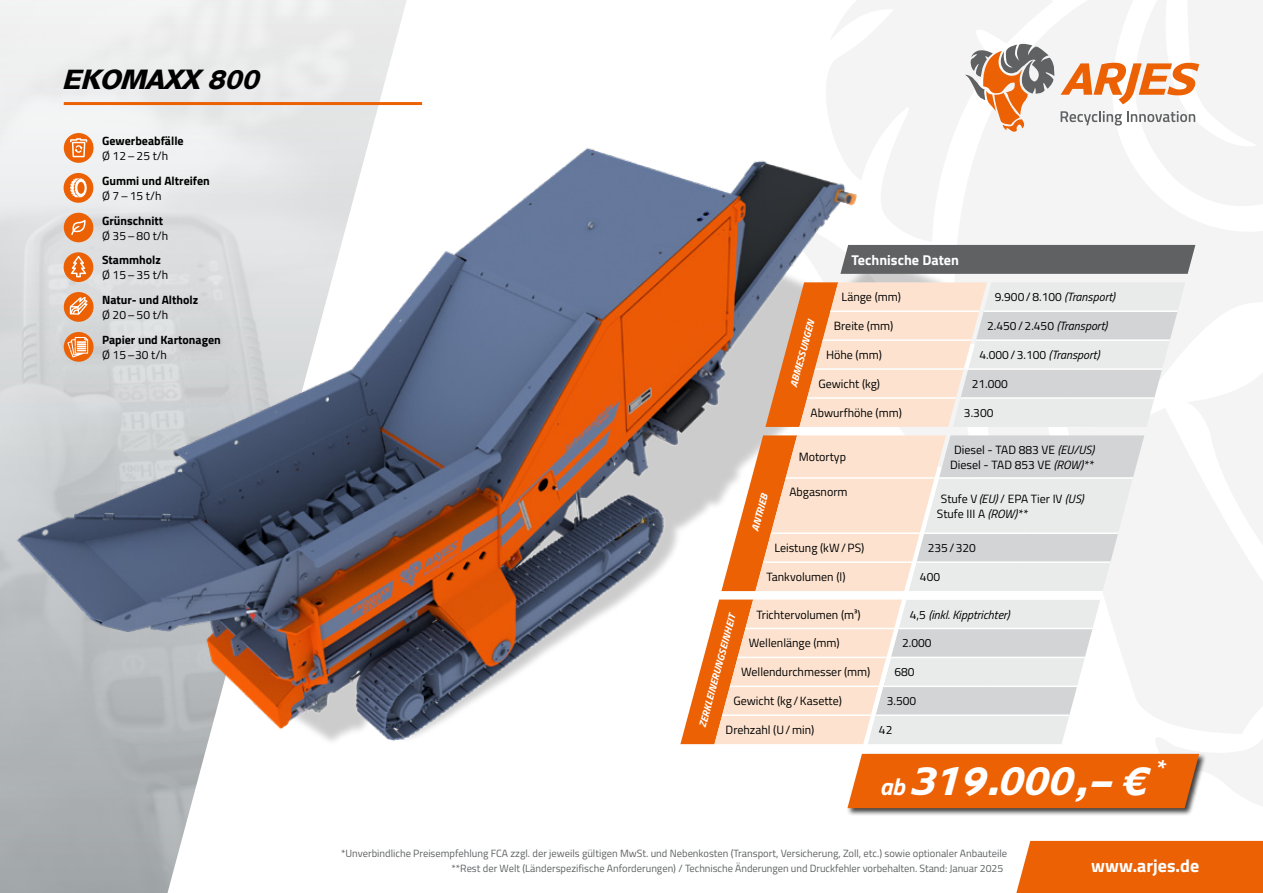
<style>
.page{position:relative;width:1263px;height:893px;background:#fff}
.page>*{position:absolute;margin:0;border:0;box-sizing:border-box;transform-origin:0 0}
.t1{font:italic 39.6px "Palo Alto";color:#fff}
.t2{font:italic 27px "Palo Alto";color:#000}
.t3{font:700 18px "Titillium";color:#fff}
.t4{font:700 14.25px "Titillium";color:#fff}
.t5{font:12px/15px "Titillium";color:#000;text-align:center}
.t6{font:700 12px "Titillium";color:#000}
.t7{font:italic 12px "Titillium";color:#000}
.t8{font:10.5px/15px "Titillium";color:#5f6162}
.t9{font:italic 700 10.2px "Titillium";color:#fff;scale:1.07 1}
.s1{font-style:italic}
.s2{font-style:normal}
.s3{font-family:"Titillium";font-weight:700;font-size:23.85px}
</style>
<div class="page">
<svg style="left:977px;top:1px;width:111px;height:281px;fill:#f4f4f4"></svg>
<svg style="left:826px;top:0;width:228px;height:242px;fill:#f4f4f4"></svg>
<svg style="left:1088px;top:0;width:175px;height:384px;fill:#f4f4f4"></svg>
<div style="left:1016px;top:841px;width:247px;height:52px;background:#eb6104"></div>
<svg style="left:965px;top:43px;width:234px;height:89px"></svg>
<img style="left:7px;top:99px;width:970px;height:653px">
<hr style="left:64px;top:102px;width:358px;height:3px;background:#eb6104">
<div style="left:64px;top:213px;width:29px;height:29px;background:#eb6104;border-radius:50%"></div>
<svg style="left:71px;top:220px;width:15px;height:15px"></svg>
<div style="left:64px;top:133px;width:30px;height:30px;background:#eb6104;border-radius:50%"></div>
<svg style="left:70px;top:138px;width:17px;height:19px"></svg>
<div style="left:64px;top:252px;width:29px;height:30px;background:#eb6104;border-radius:50%"></div>
<svg style="left:71px;top:256px;width:15px;height:21px"></svg>
<div style="left:64px;top:292px;width:30px;height:30px;background:#eb6104;border-radius:50%"></div>
<svg style="left:70px;top:297px;width:18px;height:18px"></svg>
<svg style="left:64px;top:332px;width:30px;height:30px"></svg>
<svg style="left:67px;top:337px;width:21px;height:20px"></svg>
<div style="left:64px;top:173px;width:29px;height:30px;background:#eb6104;border-radius:50%"></div>
<svg style="left:70px;top:178px;width:17px;height:19px"></svg>
<div style="left:846px;top:752px;width:360px;height:64px;background:#000;opacity:.75"></div>
<div style="left:840px;top:245px;width:355px;height:29px;background:#5f6162"></div>
<svg style="left:680px;top:282px;width:34px;height:462px"></svg>
<svg style="left:714px;top:282px;width:154px;height:462px;background:#ecbfa1"></svg>
<svg style="left:868px;top:282px;width:317px;height:102px;background:#f1e8e1"></svg>
<svg style="left:875px;top:311px;width:302px;height:73px;background:#e7e0da"></svg>
<svg style="left:847px;top:384px;width:416px;height:425px"></svg>
<hr style="left:984px;top:310px;width:106px;height:2px;background:#fff">
<hr style="left:1090px;top:310px;width:87px;height:2px;background:#fff">
<hr style="left:976px;top:339px;width:106px;height:2px;background:#fff">
<hr style="left:1082px;top:339px;width:88px;height:2px;background:#fff">
<hr style="left:968px;top:368px;width:106px;height:2px;background:#fff">
<hr style="left:1074px;top:368px;width:88px;height:2px;background:#fff">
<hr style="left:960px;top:397px;width:107px;height:2px;background:#fff">
<hr style="left:1067px;top:397px;width:87px;height:2px;background:#fff">
<hr style="left:939px;top:477px;width:106px;height:2px;background:#fff">
<hr style="left:1045px;top:477px;width:88px;height:2px;background:#fff">
<hr style="left:924px;top:532px;width:106px;height:2px;background:#fff">
<hr style="left:1030px;top:532px;width:88px;height:2px;background:#fff">
<hr style="left:899px;top:628px;width:106px;height:1px;background:#fff">
<hr style="left:1005px;top:628px;width:87px;height:1px;background:#fff">
<hr style="left:830px;top:310px;width:149px;height:2px;background:#fff">
<hr style="left:823px;top:339px;width:148px;height:2px;background:#fff">
<hr style="left:815px;top:368px;width:149px;height:2px;background:#fff">
<hr style="left:807px;top:397px;width:149px;height:2px;background:#fff">
<hr style="left:786px;top:477px;width:148px;height:2px;background:#fff">
<hr style="left:771px;top:532px;width:149px;height:2px;background:#fff">
<hr style="left:745px;top:628px;width:149px;height:1px;background:#fff">
<hr style="left:763px;top:561px;width:149px;height:2px;background:#fff">
<hr style="left:916px;top:561px;width:107px;height:2px;background:#fff">
<hr style="left:1023px;top:561px;width:87px;height:2px;background:#fff">
<hr style="left:738px;top:657px;width:148px;height:1px;background:#fff">
<hr style="left:891px;top:657px;width:106px;height:1px;background:#fff">
<hr style="left:997px;top:657px;width:88px;height:1px;background:#fff">
<hr style="left:730px;top:686px;width:149px;height:1px;background:#fff">
<hr style="left:883px;top:686px;width:106px;height:1px;background:#fff">
<hr style="left:989px;top:686px;width:88px;height:1px;background:#fff">
<hr style="left:722px;top:714px;width:149px;height:2px;background:#fff">
<hr style="left:875px;top:714px;width:107px;height:2px;background:#fff">
<hr style="left:982px;top:714px;width:87px;height:2px;background:#fff">
<h2 class="t2" style="left:64px;top:64px;width:198px">EKOMAXX 800</h2>
<p class="t6" style="left:102px;top:132px;width:83px">Gewerbeabfälle</p>
<p class="t5" style="left:102px;top:148px;width:68px">Ø 12–25 t/h</p>
<p class="t6" style="left:102px;top:171px;width:109px">Gummi und Altreifen</p>
<p class="t5" style="left:102px;top:187px;width:61px">Ø 7–15 t/h</p>
<p class="t6" style="left:102px;top:211px;width:63px">Grünschnitt</p>
<p class="t5" style="left:102px;top:227px;width:68px">Ø 35–80 t/h</p>
<p class="t6" style="left:102px;top:251px;width:60px">Stammholz</p>
<p class="t5" style="left:102px;top:267px;width:68px">Ø 15–35 t/h</p>
<p class="t6" style="left:102px;top:291px;width:98px">Natur- und Altholz</p>
<p class="t5" style="left:102px;top:307px;width:68px">Ø 20–50 t/h</p>
<p class="t6" style="left:102px;top:330px;width:120px">Papier und Kartonagen</p>
<p class="t5" style="left:102px;top:346px;width:66px">Ø 15–30 t/h</p>
<p class="t4" style="left:851px;top:249px;width:109px">Technische Daten</p>
<p class="t9" style="left:747px;top:529px;width:38px;rotate:-75deg">ANTRIEB</p>
<p class="t5" style="left:841px;top:289px;width:61px">Länge (mm)</p>
<p class="t5" style="left:995px;top:289px;width:122px">9.900/8.100 <span class="s1">(Transport)</span></p>
<p class="t5" style="left:834px;top:318px;width:61px">Breite (mm)</p>
<p class="t5" style="left:987px;top:318px;width:122px">2.450/2.450 <span class="s1">(Transport)</span></p>
<p class="t5" style="left:826px;top:347px;width:57px">Höhe (mm)</p>
<p class="t5" style="left:979px;top:347px;width:122px">4.000/3.100 <span class="s1">(Transport)</span></p>
<p class="t5" style="left:818px;top:376px;width:63px">Gewicht (kg)</p>
<p class="t5" style="left:972px;top:376px;width:38px">21.000</p>
<p class="t5" style="left:811px;top:405px;width:93px">Abwurfhöhe (mm)</p>
<p class="t5" style="left:964px;top:405px;width:31px">3.300</p>
<p class="t9" style="left:786px;top:385px;width:66px;rotate:-75deg">ABMESSUNGEN</p>
<p class="t5" style="left:799px;top:449px;width:49px">Motortyp</p>
<p class="t5" style="left:950px;top:441px;width:146px">Diesel - TAD 883 VE <span class="s1">(EU/US)<br></span>Diesel - TAD 853 VE <span class="s1">(ROW)**</span></p>
<p class="t5" style="left:789px;top:484px;width:60px">Abgasnorm</p>
<p class="t5" style="left:937px;top:490px;width:148px;text-align:left;text-indent:4px">Stufe V<span class="s1">(EU)</span> / EPA Tier IV <span class="s1">(US)<br></span>Stufe III A <span class="s1">(ROW)**</span></p>
<p class="t5" style="left:774px;top:540px;width:92px">Leistung (kW/PS)</p>
<p class="t5" style="left:928px;top:540px;width:50px">235/320</p>
<p class="t5" style="left:767px;top:569px;width:80px">Tankvolumen (l)</p>
<p class="t5" style="left:920px;top:569px;width:22px">400</p>
<p class="t9" style="left:694px;top:725px;width:111px;rotate:-75deg">ZERKLEINERUNGSEINHEIT</p>
<p class="t5" style="left:756px;top:606px;width:106px">Trichtervolumen (m³)</p>
<p class="t7" style="left:910px;top:605px;width:101px"><span class="s2">4,5</span> (inkl. Kipptrichter)</p>
<p class="t5" style="left:749px;top:635px;width:92px">Wellenlänge (mm)</p>
<p class="t5" style="left:902px;top:635px;width:31px">2.000</p>
<p class="t5" style="left:741px;top:664px;width:131px">Wellendurchmesser (mm)</p>
<p class="t5" style="left:894px;top:664px;width:22px">680</p>
<p class="t5" style="left:733px;top:693px;width:110px">Gewicht (kg/Kasette)</p>
<p class="t5" style="left:887px;top:693px;width:31px">3.500</p>
<p class="t5" style="left:726px;top:722px;width:90px">Drehzahl (U/min)</p>
<p class="t5" style="left:879px;top:722px;width:15px">42</p>
<h1 class="t1" style="left:880px;top:757px;width:286px"><span class="s3">ab</span> 319.000,– € <sup>*</sup></h1>
<p class="t8" style="left:451px;top:845px;width:557px;text-indent:-110px">*Unverbindliche Preisempfehlung FCA zzgl. der jeweils gültigen MwSt. und Nebenkosten (Transport, Versicherung, Zoll, etc.) sowie optionaler Anbauteile **Rest der Welt (Länderspezifische Anforderungen) / Technische Änderungen und Druckfehler vorbehalten. Stand: Januar 2025</p>
<h3 class="t3" style="left:1091px;top:852px;width:109px">www.arjes.de</h3>
</div>
